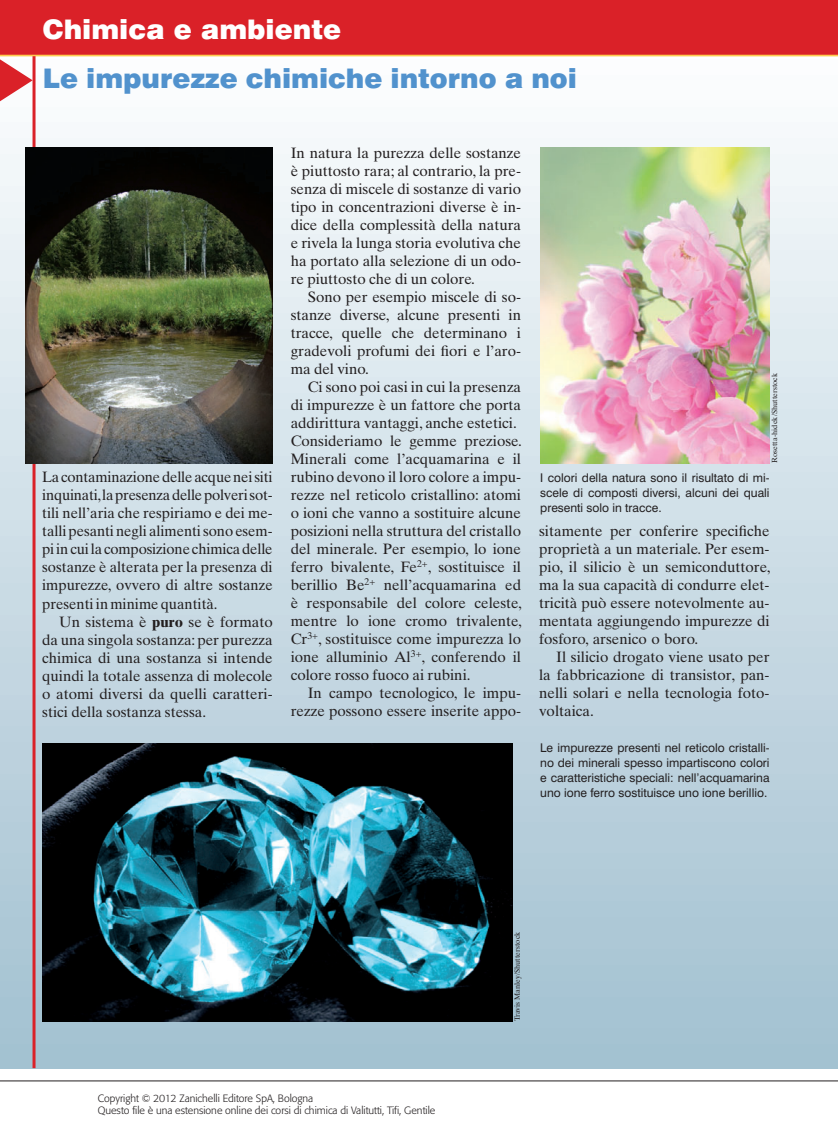
<style>
.page{position:relative;width:838px;height:1132px;background:#fff}
.page>*{position:absolute;margin:0;border:0;box-sizing:border-box;transform-origin:0 0}
.t1{font:900 27px "Swiss 721 BT";color:#5192cd}
.t2{font:900 27px "Swiss 721 BT";color:#fff}
.t3{font:15px/18px "Times Ten";color:#231f20;text-align:justify}
.t4{font:12px/15px "Swiss 721 BT";color:#231f20;text-align:justify}
.t5{font:300 10.5px/12px "Formata";color:#231f20}
.t6{font:7.5px "Times Ten";color:#231f20}
.s1{font-weight:700}
</style>
<div class="page">
<div style="left:0;top:55px;width:838px;height:1012px;background:linear-gradient(to bottom,#fbfdfe,#9ebccd)"></div>
<svg style="left:0;top:56px;width:33px;height:48px"></svg>
<hr style="left:33px;top:55px;width:3px;height:1012px;background:#da2128">
<img style="left:26px;top:147px;width:246px;height:316px">
<div style="left:0;top:0;width:838px;height:55px;background:#da2128"></div>
<hr style="left:0;top:55px;width:838px;height:1px;background:#fecc4e">
<img style="left:540px;top:147px;width:230px;height:316px">
<img style="left:43px;top:743px;width:469px;height:277px">
<hr style="left:0;top:1080px;width:838px;height:1px;background:#231f20">
<h1 class="t2" style="left:43px;top:13px;width:300px">Chimica e ambiente</h1>
<h1 class="t1" style="left:43px;top:61px;width:535px">Le impurezze chimiche intorno a noi</h1>
<p class="t3" style="left:42px;top:469px;width:232px">La contaminazione delle acque nei siti inquinati, la presenza delle polveri sot&shy;tili nell’aria che respiriamo e dei me&shy;talli pesanti negli alimenti sono esem&shy;pi in cui la composizione chimica delle sostanze è alterata per la presenza di impurezze, ovvero di altre sostanze presenti in minime quantità.</p>
<p class="t3" style="left:42px;top:613px;width:232px;text-indent:17px">Un sistema è <span class="s1">puro</span> se è formato da una singola sostanza: per purezza chimica di una sostanza si intende quindi la totale assenza di molecole o atomi diversi da quelli caratteri&shy;stici della sostanza stessa.</p>
<p class="t3" style="left:291px;top:145px;width:232px">In natura la purezza delle sostanze è piuttosto rara; al contrario, la pre&shy;senza di miscele di sostanze di vario tipo in concentrazioni diverse è in&shy;dice della complessità della natura e rivela la lunga storia evolutiva che ha portato alla selezione di un odo&shy;re piuttosto che di un colore.</p>
<p class="t3" style="left:291px;top:289px;width:232px;text-indent:17px">Sono per esempio miscele di so&shy;stanze diverse, alcune presenti in tracce, quelle che determinano i gradevoli profumi dei fiori e l’aro&shy;ma del vino.</p>
<p class="t3" style="left:291px;top:379px;width:233px;text-align:left;text-indent:17px">Ci sono poi casi in cui la presenza di impurezze è un fattore che porta addirittura vantaggi, anche estetici.<br>Consideriamo le gemme preziose.<br>Minerali come l’acquamarina e il rubino devono il loro colore a impu&shy;rezze nel reticolo cristallino: atomi o ioni che vanno a sostituire alcune posizioni nella struttura del cristallo del minerale. Per esempio, lo ione ferro bivalente, Fe<sup>2+</sup>, sostituisce il berillio Be<sup>2+</sup> nell’acquamarina ed è responsabile del colore celeste, mentre lo ione cromo trivalente, Cr<sup>3+</sup>, sostituisce come impurezza lo ione alluminio Al<sup>3+</sup>, conferendo il colore rosso fuoco ai rubini.</p>
<p class="t3" style="left:291px;top:685px;width:232px;text-align:right">In campo tecnologico, le impu&shy;rezze possono essere inserite appo-</p>
<p class="t6" style="left:771px;top:462px;width:91px;rotate:-90deg">Rosetta-hidek/Shutterstock</p>
<p class="t4" style="left:540px;top:469px;width:231px">I colori della natura sono il risultato di mi&shy;scele di composti diversi, alcuni dei quali presenti solo in tracce.</p>
<p class="t3" style="left:539px;top:523px;width:233px">sitamente per conferire specifiche proprietà a un materiale. Per esem&shy;pio, il silicio è un semiconduttore, ma la sua capacità di condurre elet&shy;tricità può essere notevolmente au&shy;mentata aggiungendo impurezze di fosforo, arsenico o boro.</p>
<p class="t3" style="left:539px;top:649px;width:232px;text-indent:17px">Il silicio drogato viene usato per la fabbricazione di transistor, pan&shy;nelli solari e nella tecnologia foto&shy;voltaica.</p>
<p class="t4" style="left:540px;top:739px;width:231px">Le impurezze presenti nel reticolo cristalli&shy;no dei minerali spesso impartiscono colori e caratteristiche speciali: nell’acquamarina uno ione ferro sostituisce uno ione berillio.</p>
<p class="t5" style="left:98px;top:1092px;width:339px">Copyright © 2012 Zanichelli Editore SpA, Bologna<br>Questo file è una estensione online dei corsi di chimica di Valitutti, Tifi, Gentile</p>
<p class="t6" style="left:514px;top:1020px;width:91px;rotate:-90deg">Travis Manley/Shutterstock</p>
</div>
